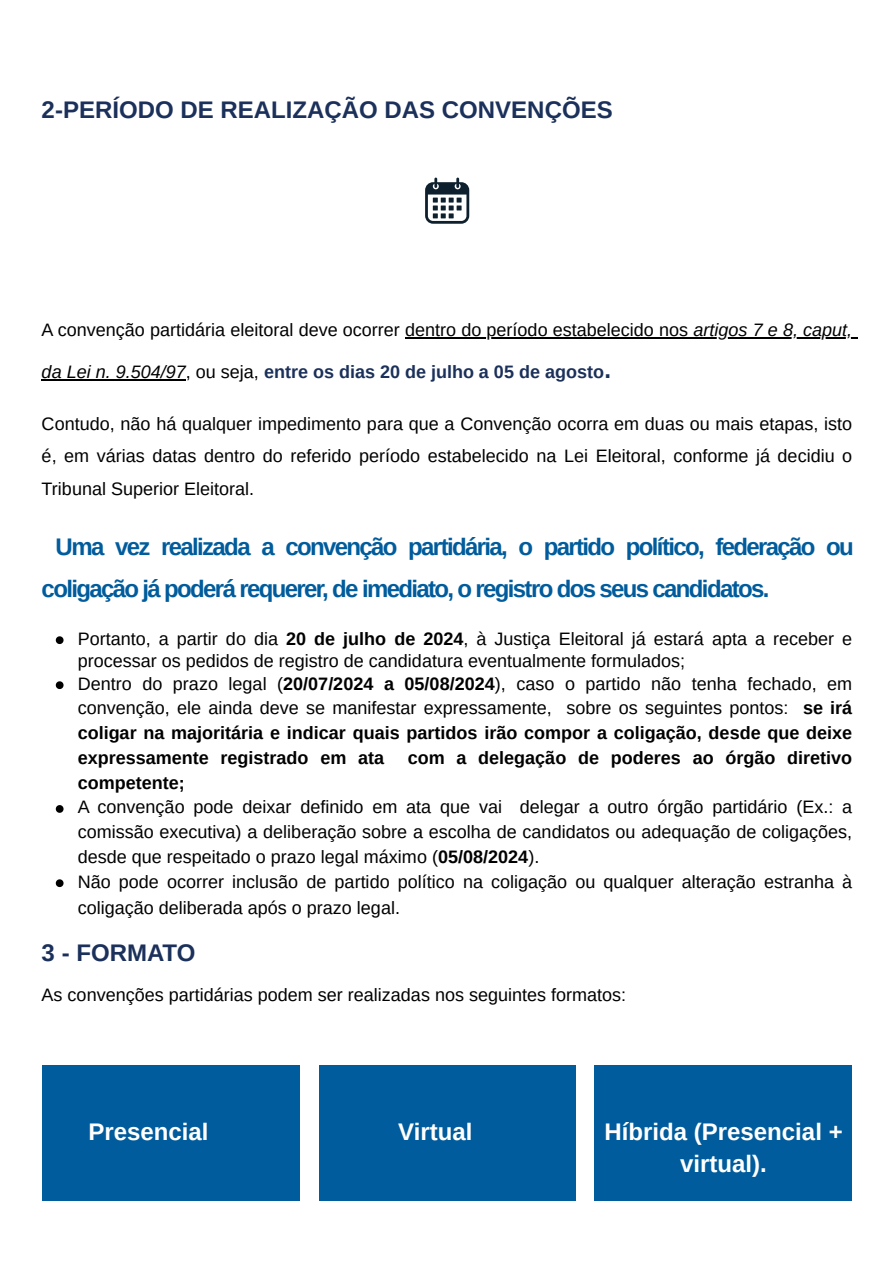
<style>
.page{position:relative;width:894px;height:1263px;background:#fff}
.page>*{position:absolute;margin:0;border:0;box-sizing:border-box;transform-origin:0 0}
.t1{font:700 24px/42.8px "Arimo";letter-spacing:-.07em;color:#005c9c}
.t2{font:700 24px/32.7px "Arimo";color:#fff;text-align:center}
.t3{font:700 24px "Arimo";color:#1b305a}
.t4{font:18px/32.7px "Arimo";color:#000;text-align:justify}
.t5{font:700 18px/24.8px "Arimo";color:#000;text-align:justify}
.t6{font:700 18px "Arimo";color:#1b305a}
.s1{font-style:italic}
.s2{font-weight:400;font-style:italic;color:#000}
.s3{font-weight:400;color:#000}
.s4{font-size:24px}
.s5{font-weight:700}
.s6{font-weight:400}
</style>
<div class="page">
<hr style="left:405px;top:338px;width:288px;height:1px;background:#000">
<hr style="left:693px;top:338px;width:159px;height:1px;background:#000">
<hr style="left:42px;top:379px;width:144px;height:1px;background:#000">
<svg style="left:425px;top:178px;width:44px;height:46px"></svg>
<svg style="left:56px;top:636px;width:7px;height:8px"></svg>
<svg style="left:56px;top:681px;width:7px;height:8px"></svg>
<svg style="left:56px;top:805px;width:7px;height:8px"></svg>
<svg style="left:56px;top:879px;width:7px;height:8px"></svg>
<div style="left:42px;top:1065px;width:257px;height:135px;background:#005c9c"></div>
<div style="left:318px;top:1065px;width:257px;height:135px;background:#005c9c"></div>
<div style="left:594px;top:1065px;width:258px;height:135px;background:#005c9c"></div>
<h1 class="t3" style="left:42px;top:96px;width:572px">2-PERÍODO DE REALIZAÇÃO DAS CONVENÇÕES</h1>
<p class="t4" style="left:42px;top:314px;width:811px">A convenção partidária eleitoral deve ocorrer dentro do período estabelecido nos <span class="s1">artigos 7 e 8, caput,</span></p>
<p class="t6" style="left:42px;top:362px;width:570px"><span class="s2">da Lei n. 9.504/97</span><span class="s3">, ou seja,</span> entre os dias 20 de julho a 05 de agosto<span class="s4">.</span></p>
<p class="t4" style="left:42px;top:407px;width:811px">Contudo, não há qualquer impedimento para que a Convenção ocorra em duas ou mais etapas, isto é, em várias datas dentro do referido período estabelecido na Lei Eleitoral, conforme já decidiu o Tribunal Superior Eleitoral.</p>
<h1 class="t1" style="left:42px;top:525px;width:813px;text-indent:14px">Uma vez realizada a convenção partidária, o partido político, federação ou coligação já poderá requerer, de imediato, o registro dos seus candidatos.</h1>
<p class="t4" style="left:78px;top:627px;width:776px;line-height:22.5px">Portanto, a partir do dia <span class="s5">20 de julho de 2024</span>, à Justiça Eleitoral já estará apta a receber e processar os pedidos de registro de candidatura eventualmente formulados;</p>
<p class="t5" style="left:78px;top:671px;width:775px"><span class="s6">Dentro do prazo legal (</span>20/07/2024 a 05/08/2024<span class="s6">), caso o partido não tenha fechado, em convenção, ele ainda deve se manifestar expressamente, sobre os seguintes pontos:</span> se irá coligar na majoritária e indicar quais partidos irão compor a coligação, desde que deixe expressamente registrado em ata</p>
<p class="t5" style="left:407px;top:745px;width:446px">com a delegação de poderes ao órgão diretivo</p>
<p class="t5" style="left:78px;top:770px;width:108px">competente;</p>
<p class="t4" style="left:78px;top:795px;width:775px;line-height:24.8px">A convenção pode deixar definido em ata que vai delegar a outro órgão partidário (Ex.: a comissão executiva) a deliberação sobre a escolha de candidatos ou adequação de coligações, desde que respeitado o prazo legal máximo (<span class="s5">05/08/2024</span>).</p>
<p class="t4" style="left:78px;top:868px;width:775px;line-height:25.8px">Não pode ocorrer inclusão de partido político na coligação ou qualquer alteração estranha à coligação deliberada após o prazo legal.</p>
<h1 class="t3" style="left:42px;top:939px;width:155px">3 - FORMATO</h1>
<p class="t4" style="left:42px;top:979px;width:585px">As convenções partidárias podem ser realizadas nos seguintes formatos:</p>
<p class="t2" style="left:88px;top:1115px;width:122px">Presencial</p>
<p class="t2" style="left:398px;top:1115px;width:76px">Virtual</p>
<p class="t2" style="left:604px;top:1115px;width:240px">Híbrida (Presencial + virtual).</p>
</div>
